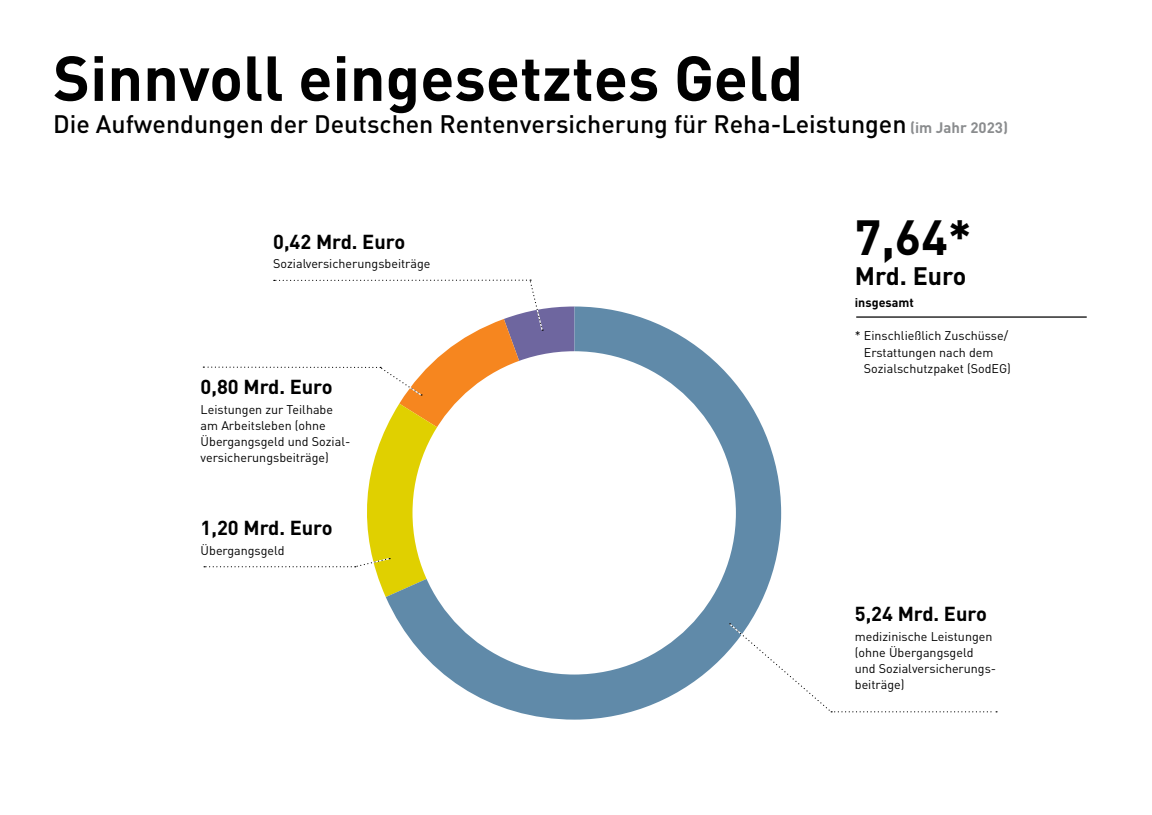
<style>
.page{position:relative;width:1152px;height:815px;background:#fff}
.page>*{position:absolute;margin:0;border:0;box-sizing:border-box;transform-origin:0 0}
.rt_1_1_Headline{font:700 62.5px "DIN Pro DR Vp";color:#000}
.rt_1_2_Subline{font:700 48.75px "DIN Pro DR Vp";color:#000}
.rt_1_1_Headline-2{font:500 25px "DIN Pro DR Vp";color:#000}
.t1{font:700 25px "DIN Pro DR Vp";color:#000}
.rt_2_1_Inhalt-Kopf{font:700 20px "DIN Pro DR Vp";color:#000}
.rt_2_1_Inhalt-Kopf-2{font:12.5px/16.2px "DIN Pro DR Vp";color:#000}
.rt_3_1_Copy_Links{font:12.5px/16.2px "DIN Pro DR Vp";color:#000}
.rt_2_2_Inhalt-Copy{font:12.5px/16.2px "DIN Pro DR Vp";color:#000}
.rt_4_1_Online{font:700 12.5px "DIN Pro DR Vp";color:#000}
.s1{font-weight:700;font-size:15px;color:#8a8c8e}
</style>
<div class="page">
<svg style="left:367px;top:513px;width:19px;height:84px"></svg>
<svg style="left:386px;top:306px;width:395px;height:414px;fill:#608aa9"></svg>
<div style="left:412px;top:351px;width:324px;height:324px;background:#fff;border-radius:50%"></div>
<svg style="left:203px;top:557px;width:187px;height:11px"></svg>
<svg style="left:728px;top:622px;width:269px;height:91px"></svg>
<svg style="left:202px;top:279px;width:372px;height:234px"></svg>
<hr style="left:856px;top:316px;width:230px;height:2px;background:#000">
<p class="rt_1_1_Headline" style="left:53px;top:37px;width:751px">Sinnvoll eingesetztes Geld</p>
<p class="rt_1_1_Headline-2" style="left:53px;top:108px;width:956px">Die Aufwendungen der Deutschen Rentenversicherung für Reha-Leistungen <span class="s1">(im Jahr 2023)</span></p>
<p class="rt_2_1_Inhalt-Kopf" style="left:273px;top:228px;width:133px">0,42 Mrd. Euro</p>
<p class="rt_2_1_Inhalt-Kopf-2" style="left:273px;top:255px;width:159px">Sozialversicherungsbeiträge</p>
<p class="rt_2_1_Inhalt-Kopf" style="left:201px;top:373px;width:133px">0,80 Mrd. Euro</p>
<p class="rt_2_1_Inhalt-Kopf-2" style="left:201px;top:401px;width:151px">Leistungen zur Teilhabe am Arbeitsleben (ohne<br>Übergangsgeld und Sozial&shy;versicherungsbeiträge)</p>
<p class="rt_2_1_Inhalt-Kopf" style="left:201px;top:515px;width:133px">1,20 Mrd. Euro</p>
<p class="rt_3_1_Copy_Links" style="left:201px;top:542px;width:86px">Übergangsgeld</p>
<p class="rt_1_2_Subline" style="left:855px;top:205px;width:119px">7,64*</p>
<p class="t1" style="left:855px;top:259px;width:113px">Mrd. Euro</p>
<p class="rt_4_1_Online" style="left:855px;top:295px;width:60px">insgesamt</p>
<p class="rt_2_2_Inhalt-Copy" style="left:864px;top:327px;width:149px;text-indent:-9px">* Einschließlich Zuschüsse/<br>Erstattungen nach dem<br>Sozialschutzpaket (SodEG)</p>
<p class="rt_2_1_Inhalt-Kopf" style="left:855px;top:600px;width:133px">5,24 Mrd. Euro</p>
<p class="rt_3_1_Copy_Links" style="left:855px;top:628px;width:143px">medizinische Leistungen (ohne Übergangsgeld und Sozialversicherungs&shy;beiträge)</p>
</div>
